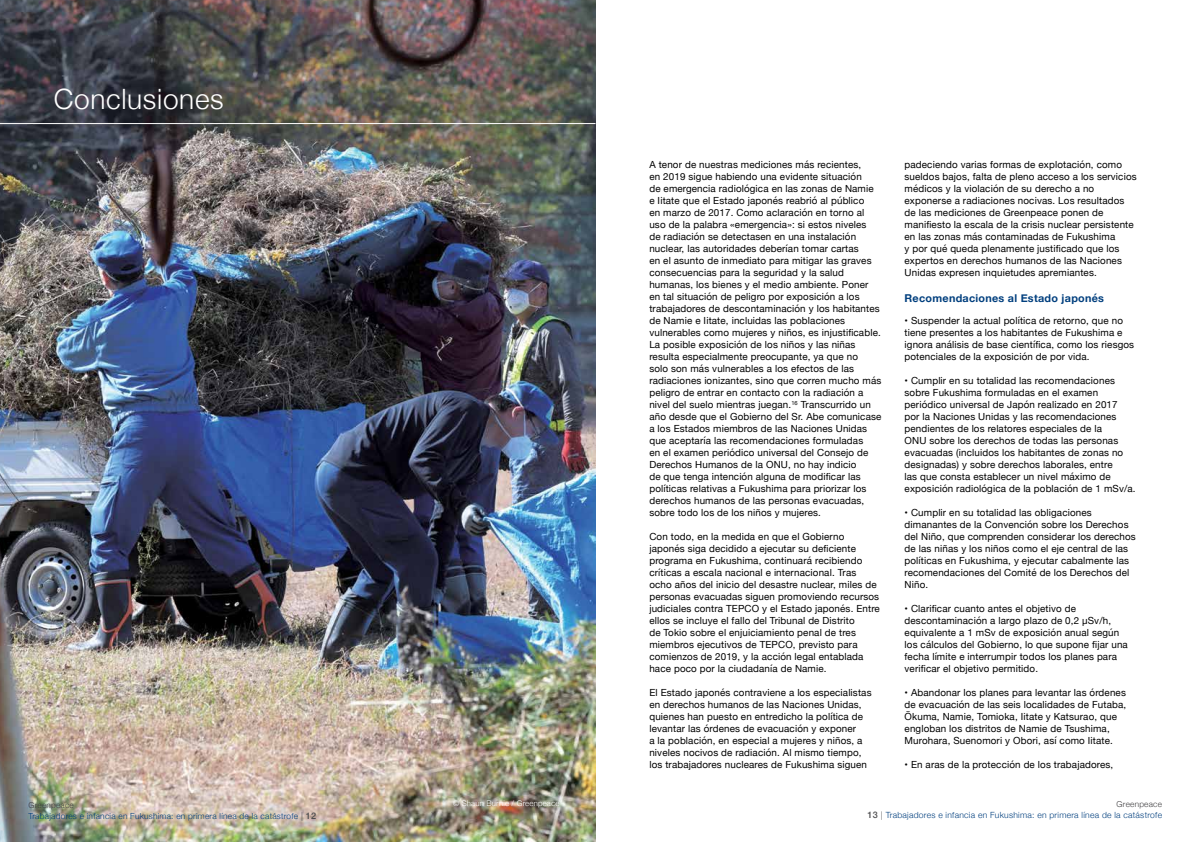
<style>
.page{position:relative;width:1191px;height:842px;background:#fff}
.page>*{position:absolute;margin:0;border:0;box-sizing:border-box;transform-origin:0 0}
.t1{font:300 28px "Helvetica Neue";letter-spacing:.025em;color:#fff}
.t2{font:700 10.8px "Helvetica Neue";letter-spacing:.025em;color:#003f7e}
.t3{font:9.8px/12px "Helvetica Neue";letter-spacing:.015em;color:#000}
.t4{font:300 8.5px "Helvetica Neue";letter-spacing:.03em;color:#003f7e}
.t5{font:300 8.3px "Helvetica Neue";letter-spacing:.03em;color:#003f7e}
.t6{font:300 8.2px "Helvetica Neue";letter-spacing:.03em;color:#414042}
.t7{font:300 7.8px "Helvetica Neue";letter-spacing:.02em;color:#fff}
.s1{font-size:8.5px;color:#4d4d4f}
.s2{font-weight:500;font-size:9px;color:#4d4d4f}
.s3{color:#58595b}
</style>
<div class="page">
<img style="left:0;top:0;width:595px;height:842px">
<hr style="left:0;top:123px;width:595px;height:1px;background:#fff">
<h1 class="t1" style="left:54px;top:77px;width:172px">Conclusiones</h1>
<p class="t6" style="left:28px;top:798px;width:47px">Greenpeace</p>
<p class="t5" style="left:28px;top:809px;width:289px">Trabajadores e infancia en Fukushima: en primera línea de la catástrofe <span class="s1">|</span> <span class="s2">12</span></p>
<p class="t7" style="left:453px;top:796px;width:108px">© Shaun Burnie / Greenpeace</p>
<p class="t3" style="left:649px;top:159px;width:233px">A tenor de nuestras mediciones más recientes,<br>en 2019 sigue habiendo una evidente situación<br>de emergencia radiológica en las zonas de Namie<br>e Iitate que el Estado japonés reabrió al público<br>en marzo de 2017. Como aclaración en torno al uso de la palabra «emergencia»: si estos niveles<br>de radiación se detectasen en una instalación nuclear, las autoridades deberían tomar cartas<br>en el asunto de inmediato para mitigar las graves consecuencias para la seguridad y la salud humanas, los bienes y el medio ambiente. Poner en tal situación de peligro por exposición a los trabajadores de descontaminación y los habitantes de Namie e Iitate, incluidas las poblaciones vulnerables como mujeres y niños, es injustificable.<br>La posible exposición de los niños y las niñas resulta especialmente preocupante, ya que no<br>solo son más vulnerables a los efectos de las radiaciones ionizantes, sino que corren mucho más peligro de entrar en contacto con la radiación a nivel del suelo mientras juegan.<sup>16</sup> Transcurrido un año desde que el Gobierno del Sr. Abe comunicase a los Estados miembros de las Naciones Unidas que aceptaría las recomendaciones formuladas<br>en el examen periódico universal del Consejo de Derechos Humanos de la ONU, no hay indicio<br>de que tenga intención alguna de modificar las políticas relativas a Fukushima para priorizar los derechos humanos de las personas evacuadas, sobre todo los de los niños y mujeres.</p>
<p class="t3" style="left:649px;top:531px;width:232px">Con todo, en la medida en que el Gobierno japonés siga decidido a ejecutar su deficiente programa en Fukushima, continuará recibiendo críticas a escala nacional e internacional. Tras ocho años del inicio del desastre nuclear, miles de personas evacuadas siguen promoviendo recursos judiciales contra TEPCO y el Estado japonés. Entre ellos se incluye el fallo del Tribunal de Distrito<br>de Tokio sobre el enjuiciamiento penal de tres miembros ejecutivos de TEPCO, previsto para comienzos de 2019, y la acción legal entablada hace poco por la ciudadanía de Namie.</p>
<p class="t3" style="left:649px;top:687px;width:224px">El Estado japonés contraviene a los especialistas en derechos humanos de las Naciones Unidas, quienes han puesto en entredicho la política de levantar las órdenes de evacuación y exponer<br>a la población, en especial a mujeres y niños, a niveles nocivos de radiación. Al mismo tiempo, los trabajadores nucleares de Fukushima siguen</p>
<p class="t3" style="left:904px;top:159px;width:234px">padeciendo varias formas de explotación, como sueldos bajos, falta de pleno acceso a los servicios médicos y la violación de su derecho a no exponerse a radiaciones nocivas. Los resultados de las mediciones de Greenpeace ponen de manifiesto la escala de la crisis nuclear persistente en las zonas más contaminadas de Fukushima<br>y por qué queda plenamente justificado que los expertos en derechos humanos de las Naciones Unidas expresen inquietudes apremiantes.</p>
<p class="t2" style="left:904px;top:290px;width:201px">Recomendaciones al Estado japonés</p>
<p class="t3" style="left:904px;top:315px;width:231px">• Suspender la actual política de retorno, que no tiene presentes a los habitantes de Fukushima e ignora análisis de base científica, como los riesgos potenciales de la exposición de por vida.</p>
<p class="t3" style="left:904px;top:375px;width:232px">• Cumplir en su totalidad las recomendaciones sobre Fukushima formuladas en el examen periódico universal de Japón realizado en 2017<br>por la Naciones Unidas y las recomendaciones pendientes de los relatores especiales de la<br>ONU sobre los derechos de todas las personas evacuadas (incluidos los habitantes de zonas no designadas) y sobre derechos laborales, entre<br>las que consta establecer un nivel máximo de exposición radiológica de la población de 1 mSv/a.</p>
<p class="t3" style="left:904px;top:507px;width:233px">• Cumplir en su totalidad las obligaciones dimanantes de la Convención sobre los Derechos del Niño, que comprenden considerar los derechos de las niñas y los niños como el eje central de las políticas en Fukushima, y ejecutar cabalmente las recomendaciones del Comité de los Derechos del Niño.</p>
<p class="t3" style="left:904px;top:603px;width:225px">• Clarificar cuanto antes el objetivo de descontaminación a largo plazo de 0,2 μSv/h, equivalente a 1 mSv de exposición anual según los cálculos del Gobierno, lo que supone fijar una fecha límite e interrumpir todos los planes para verificar el objetivo permitido.</p>
<p class="t3" style="left:904px;top:687px;width:223px">• Abandonar los planes para levantar las órdenes de evacuación de las seis localidades de Futaba, Ōkuma, Namie, Tomioka, Iitate y Katsurao, que engloban los distritos de Namie de Tsushima, Murohara, Suenomori y Obori, así como Iitate.</p>
<p class="t3" style="left:904px;top:759px;width:210px">• En aras de la protección de los trabajadores,</p>
<p class="t6" style="left:1116px;top:798px;width:47px">Greenpeace</p>
<p class="t4" style="left:867px;top:808px;width:296px"><span class="s2">13</span> <span class="s3">|</span> Trabajadores e infancia en Fukushima: en primera línea de la catástrofe</p>
</div>
